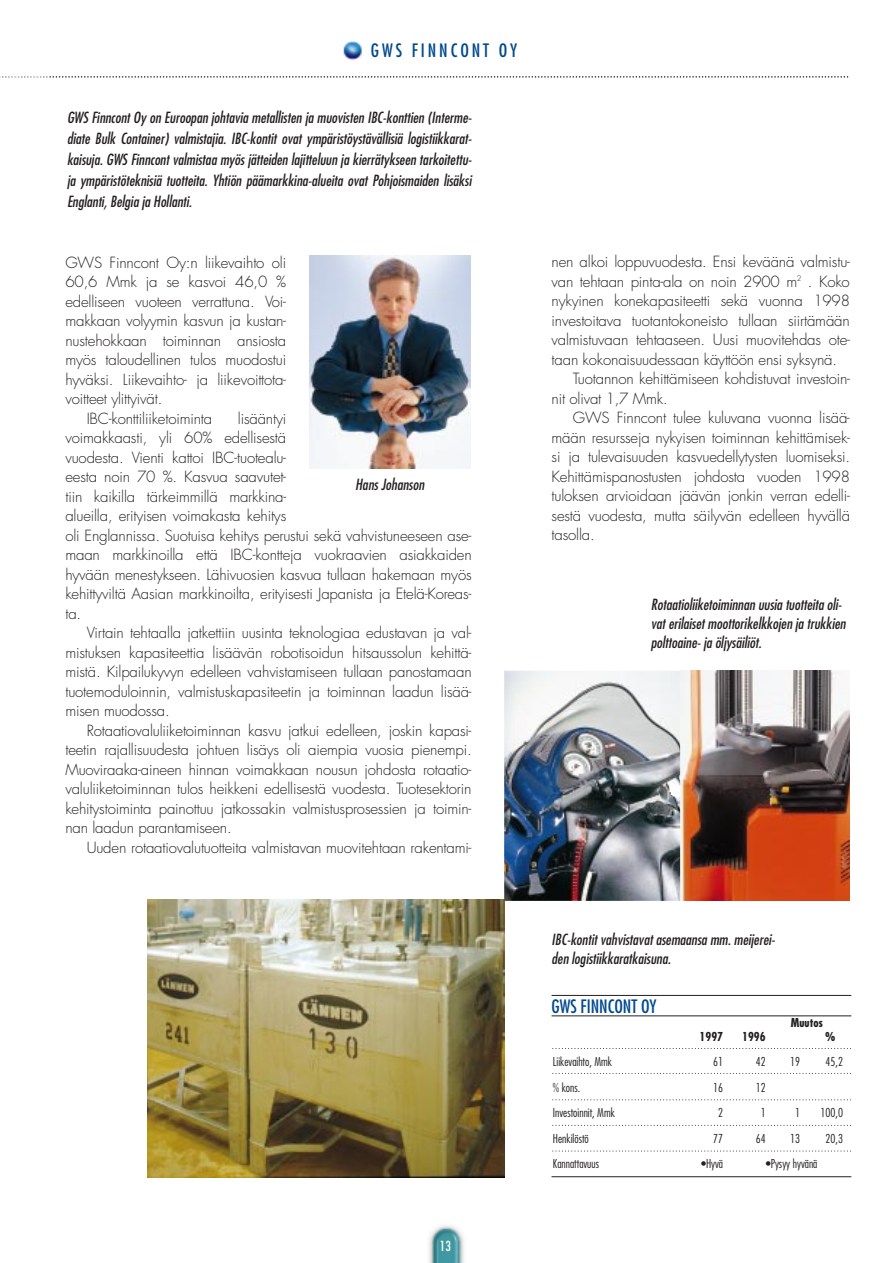
<style>
.page{position:relative;width:893px;height:1263px;background:#fff}
.page>*{position:absolute;margin:0;border:0;box-sizing:border-box;transform-origin:0 0}
.t1{font:condensed 18px "Futura";letter-spacing:.165em;color:#01498e}
.t2{font:condensed 18px "Futura";color:#01498e}
.t3{font:300 15px/19.5px "Futura";letter-spacing:-.01em;color:#231f20;text-align:justify}
.t4{font:italic condensed 15px/21px "Futura";color:#231f20}
.t5{font:condensed 13.5px "Futura";color:#fff}
.t6{font:300 condensed 12px "Futura";color:#231f20}
.t7{font:700 condensed 12px "Futura";color:#231f20}
</style>
<div class="page">
<img style="left:429px;top:1225px;width:35px;height:38px">
<img style="left:309px;top:256px;width:161px;height:213px">
<img style="left:504px;top:671px;width:345px;height:230px">
<img style="left:343px;top:41px;width:19px;height:20px">
<img style="left:147px;top:899px;width:357px;height:279px">
<svg style="left:0;top:76px;width:849px;height:2px"></svg>
<svg style="left:552px;top:1073px;width:296px;height:1px"></svg>
<svg style="left:552px;top:1100px;width:296px;height:1px"></svg>
<svg style="left:552px;top:1125px;width:296px;height:1px"></svg>
<hr style="left:551px;top:1016px;width:300px;height:1px;background:#231f20">
<hr style="left:551px;top:995px;width:300px;height:1px;background:#231f20">
<svg style="left:552px;top:1048px;width:296px;height:1px"></svg>
<svg style="left:552px;top:1151px;width:296px;height:1px"></svg>
<hr style="left:551px;top:1176px;width:300px;height:1px;background:#231f20">
<p class="t1" style="left:371px;top:43px;width:148px">GWS FINNCONT OY</p>
<p class="t4" style="left:67px;top:108px;width:408px;text-align:justify">GWS Finncont Oy on Euroopan johtavia metallisten ja muovisten IBC-konttien (Interme&shy;diate Bulk Container) valmistajia. IBC-kontit ovat ympäristöystävällisiä logistiikkarat&shy;kaisuja. GWS Finncont valmistaa myös jätteiden lajitteluun ja kierrätykseen tarkoitettu&shy;ja ympäristöteknisiä tuotteita. Yhtiön päämarkkina-alueita ovat Pohjoismaiden lisäksi Englanti,Belgia ja Hollanti.</p>
<p class="t3" style="left:65px;top:254px;width:222px">GWS Finncont Oy:n liikevaihto oli</p>
<p class="t3" style="left:65px;top:273px;width:222px">60,6 Mmk ja se kasvoi 46,0 %</p>
<p class="t3" style="left:65px;top:293px;width:222px">edelliseen vuoteen verrattuna. Voi-</p>
<p class="t3" style="left:65px;top:312px;width:222px">makkaan volyymin kasvun ja kustan-</p>
<p class="t3" style="left:65px;top:332px;width:222px">nustehokkaan toiminnan ansiosta</p>
<p class="t3" style="left:65px;top:351px;width:222px">myös taloudellinen tulos muodostui</p>
<p class="t3" style="left:65px;top:371px;width:222px">hyväksi. Liikevaihto- ja liikevoittota-</p>
<p class="t3" style="left:65px;top:390px;width:98px">voitteet ylittyivät.</p>
<p class="t3" style="left:87px;top:410px;width:127px">IBC-konttiliiketoiminta</p>
<p class="t3" style="left:65px;top:410px;width:408px;text-align:left;text-indent:172px">lisääntyi<br>voimakkaasti, yli 60% edellisestä<br>vuodesta. Vienti kattoi IBC-tuotealu-<br>eesta noin 70 %. Kasvua saavutet-<br>tiin kaikilla tärkeimmillä markkina-<br>alueilla, erityisen voimakasta kehitys<br>oli Englannissa. Suotuisa kehitys perustui sekä vahvistuneeseen ase&shy;maan markkinoilla että IBC-kontteja vuokraavien asiakkaiden hyvään menestykseen. Lähivuosien kasvua tullaan hakemaan myös kehittyviltä Aasian markkinoilta, erityisesti Japanista ja Etelä-Koreas&shy;ta.</p>
<p class="t3" style="left:65px;top:624px;width:408px;text-indent:21px">Virtain tehtaalla jatkettiin uusinta teknologiaa edustavan ja val&shy;mistuksen kapasiteettia lisäävän robotisoidun hitsaussolun kehittä&shy;mistä. Kilpailukyvyn edelleen vahvistamiseen tullaan panostamaan tuotemoduloinnin, valmistuskapasiteetin ja toiminnan laadun lisää&shy;misen muodossa.</p>
<p class="t3" style="left:65px;top:722px;width:408px;text-indent:21px">Rotaatiovaluliiketoiminnan kasvu jatkui edelleen, joskin kapasi&shy;teetin rajallisuudesta johtuen lisäys oli aiempia vuosia pienempi.<br>Muoviraaka-aineen hinnan voimakkaan nousun johdosta rotaatio&shy;valuliiketoiminnan tulos heikkeni edellisestä vuodesta. Tuotesektorin kehitystoiminta painottuu jatkossakin valmistusprosessien ja toimin&shy;nan laadun parantamiseen.</p>
<p class="t3" style="left:87px;top:839px;width:386px">Uuden rotaatiovalutuotteita valmistavan muovitehtaan rakentami-</p>
<p class="t4" style="left:355px;top:475px;width:73px">HansJohanson</p>
<p class="t5" style="left:440px;top:1240px;width:13px">13</p>
<p class="t3" style="left:551px;top:254px;width:300px">nen alkoi loppuvuodesta. Ensi keväänä valmistu-</p>
<p class="t3" style="left:551px;top:273px;width:300px">van tehtaan pinta-ala on noin 2900 m<sup>2</sup> . Koko</p>
<p class="t3" style="left:551px;top:293px;width:300px">nykyinen konekapasiteetti sekä vuonna 1998</p>
<p class="t3" style="left:551px;top:312px;width:300px">investoitava tuotantokoneisto tullaan siirtämään</p>
<p class="t3" style="left:551px;top:332px;width:300px">valmistuvaan tehtaaseen. Uusi muovitehdas ote-</p>
<p class="t3" style="left:551px;top:351px;width:287px">taan kokonaisuudessaan käyttöön ensi syksynä.</p>
<p class="t3" style="left:573px;top:371px;width:278px">Tuotannon kehittämiseen kohdistuvat investoin-</p>
<p class="t3" style="left:551px;top:390px;width:118px">nit olivat 1,7 Mmk.</p>
<p class="t3" style="left:573px;top:410px;width:278px">GWS Finncont tulee kuluvana vuonna lisää-</p>
<p class="t3" style="left:551px;top:429px;width:300px">mään resursseja nykyisen toiminnan kehittämisek-</p>
<p class="t3" style="left:551px;top:449px;width:300px">si ja tulevaisuuden kasvuedellytysten luomiseksi.</p>
<p class="t3" style="left:551px;top:468px;width:300px">Kehittämispanostusten johdosta vuoden 1998</p>
<p class="t3" style="left:551px;top:488px;width:300px">tuloksen arvioidaan jäävän jonkin verran edelli-</p>
<p class="t3" style="left:551px;top:507px;width:300px">sestä vuodesta, mutta säilyvän edelleen hyvällä</p>
<p class="t3" style="left:551px;top:527px;width:45px">tasolla.</p>
<p class="t4" style="left:651px;top:595px;width:199px;line-height:19.4px">Rotaatioliiketoiminnan uusia tuotteita oli&shy;vaterilaisetmoottorikelkkojen ja trukkien polttoaine-ja öljysäiliöt.</p>
<p class="t4" style="left:551px;top:931px;width:227px;line-height:19.4px">IBC-kontitvahvistavatasemaansa mm.meijerei&shy;den logistiikkaratkaisuna.</p>
<p class="t2" style="left:551px;top:998px;width:106px">GWS FINNCONT OY</p>
<p class="t7" style="left:790px;top:1017px;width:34px">Muutos</p>
<p class="t7" style="left:699px;top:1031px;width:25px">1997</p>
<p class="t7" style="left:742px;top:1031px;width:25px">1996</p>
<p class="t7" style="left:825px;top:1031px;width:12px">%</p>
<p class="t6" style="left:553px;top:1057px;width:61px">Liikevaihto, Mmk</p>
<p class="t6" style="left:713px;top:1057px;width:11px">61</p>
<p class="t6" style="left:755px;top:1057px;width:11px">42</p>
<p class="t6" style="left:790px;top:1057px;width:11px">19</p>
<p class="t6" style="left:825px;top:1057px;width:19px">45,2</p>
<p class="t6" style="left:553px;top:1082px;width:29px">% kons.</p>
<p class="t6" style="left:713px;top:1082px;width:11px">16</p>
<p class="t6" style="left:755px;top:1082px;width:11px">12</p>
<p class="t6" style="left:553px;top:1108px;width:63px">Investoinnit, Mmk</p>
<p class="t6" style="left:718px;top:1108px;width:6px">2</p>
<p class="t6" style="left:760px;top:1108px;width:6px">1</p>
<p class="t6" style="left:795px;top:1108px;width:6px">1</p>
<p class="t6" style="left:820px;top:1108px;width:24px">100,0</p>
<p class="t6" style="left:553px;top:1133px;width:37px">Henkilöstö</p>
<p class="t6" style="left:713px;top:1133px;width:11px">77</p>
<p class="t6" style="left:755px;top:1133px;width:11px">64</p>
<p class="t6" style="left:790px;top:1133px;width:11px">13</p>
<p class="t6" style="left:825px;top:1133px;width:19px">20,3</p>
<p class="t6" style="left:553px;top:1159px;width:48px">Kannattavuus</p>
<p class="t6" style="left:701px;top:1159px;width:24px">•Hyvä</p>
<p class="t6" style="left:765px;top:1159px;width:53px">•Pysyy hyvänä</p>
</div>
